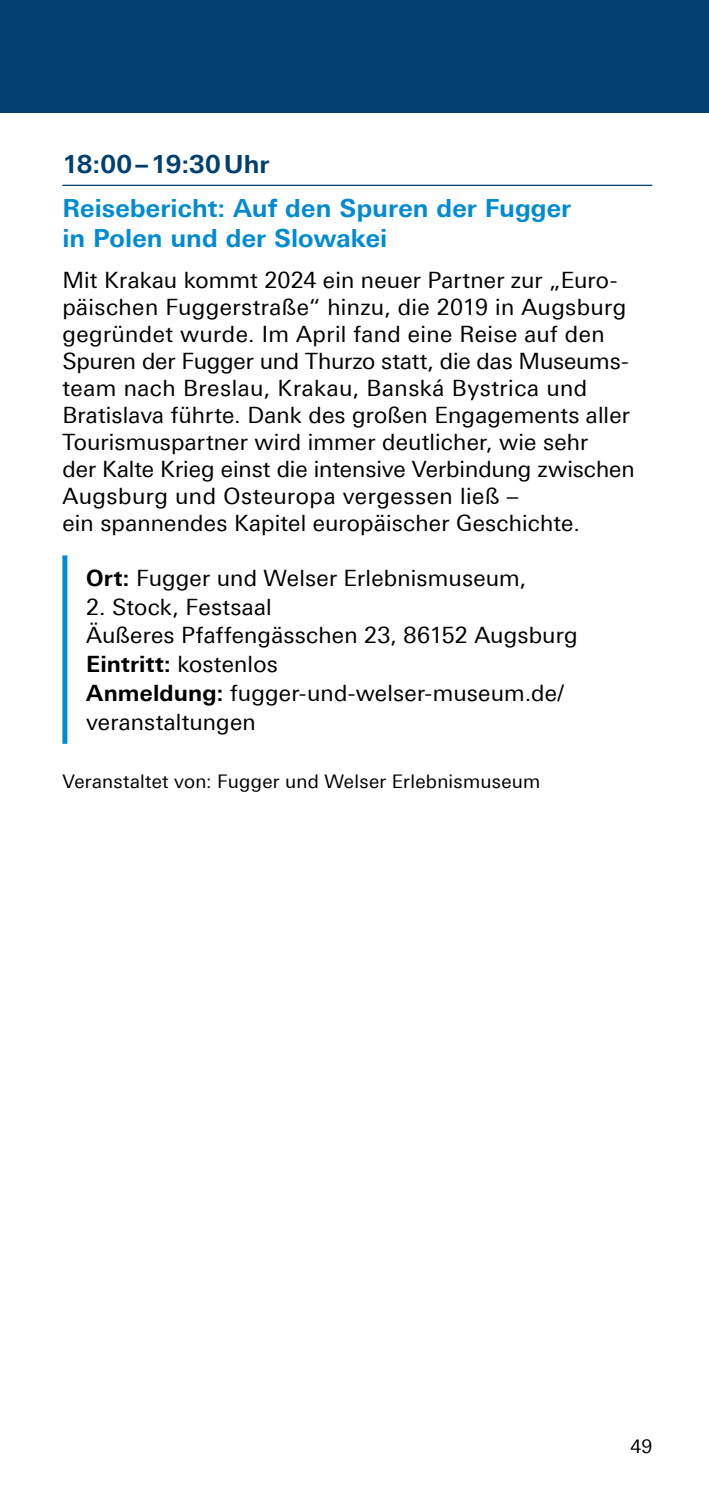
<style>
.page{position:relative;width:709px;height:1489px;background:#fff}
.page>*{position:absolute;margin:0;border:0;box-sizing:border-box;transform-origin:0 0}
.t1{font:700 25px/30px "Univers For Augsburg";letter-spacing:.005em;color:#008bd2}
.t2{font:700 25px "Univers For Augsburg";letter-spacing:-.005em;color:#003f6f}
.t3{font:22.5px/27px "Univers For Augsburg";letter-spacing:.01em;color:#000}
.t4{font:18.75px "Univers For Augsburg";letter-spacing:.015em;color:#000}
.s1{font-weight:700}
</style>
<div class="page">
<div style="left:0;top:0;width:709px;height:112px;background:#003f6f"></div>
<hr style="left:62px;top:185px;width:590px;height:1px;background:#003f6f">
<div style="left:62px;top:555px;width:5px;height:188px;background:#008bd2"></div>
<p class="t2" style="left:62px;top:149px;width:208px">18:00–19:30Uhr</p>
<p class="t1" style="left:62px;top:193px;width:510px">Reisebericht: Auf den Spuren der Fugger in Polen und der Slowakei</p>
<p class="t3" style="left:62px;top:266px;width:574px">Mit Krakau kommt 2024 ein neuer Partner zur „Euro&shy;päischen Fuggerstraße“ hinzu, die 2019 in Augsburg gegründet wurde. Im April fand eine Reise auf den Spuren der Fugger und Thurzo statt, die das Museums&shy;team nach Breslau, Krakau, Banská Bystrica und Bratislava führte. Dank des großen Engagements aller Tourismuspartner wird immer deutlicher, wie sehr<br>der Kalte Krieg einst die intensive Verbindung zwischen Augsburg und Osteuropa vergessen ließ –<br>ein spannendes Kapitel europäischer Geschichte.</p>
<p class="t3" style="left:86px;top:564px;width:442px"><span class="s1">Ort:</span> Fugger und Welser Erlebnismuseum,</p>
<p class="t3" style="left:86px;top:592px;width:493px;line-height:28.8px">2. Stock, Festsaal<br>Äußeres Pfaffengässchen 23, 86152 Augsburg<br><span class="s1">Eintritt:</span> kostenlos<br><span class="s1">Anmeldung:</span> fugger-und-welser-museum.de/ veranstaltungen</p>
<p class="t4" style="left:62px;top:770px;width:479px">Veranstaltet von: Fugger und Welser Erlebnismuseum</p>
<p class="t4" style="left:630px;top:1435px;width:23px">49</p>
</div>
